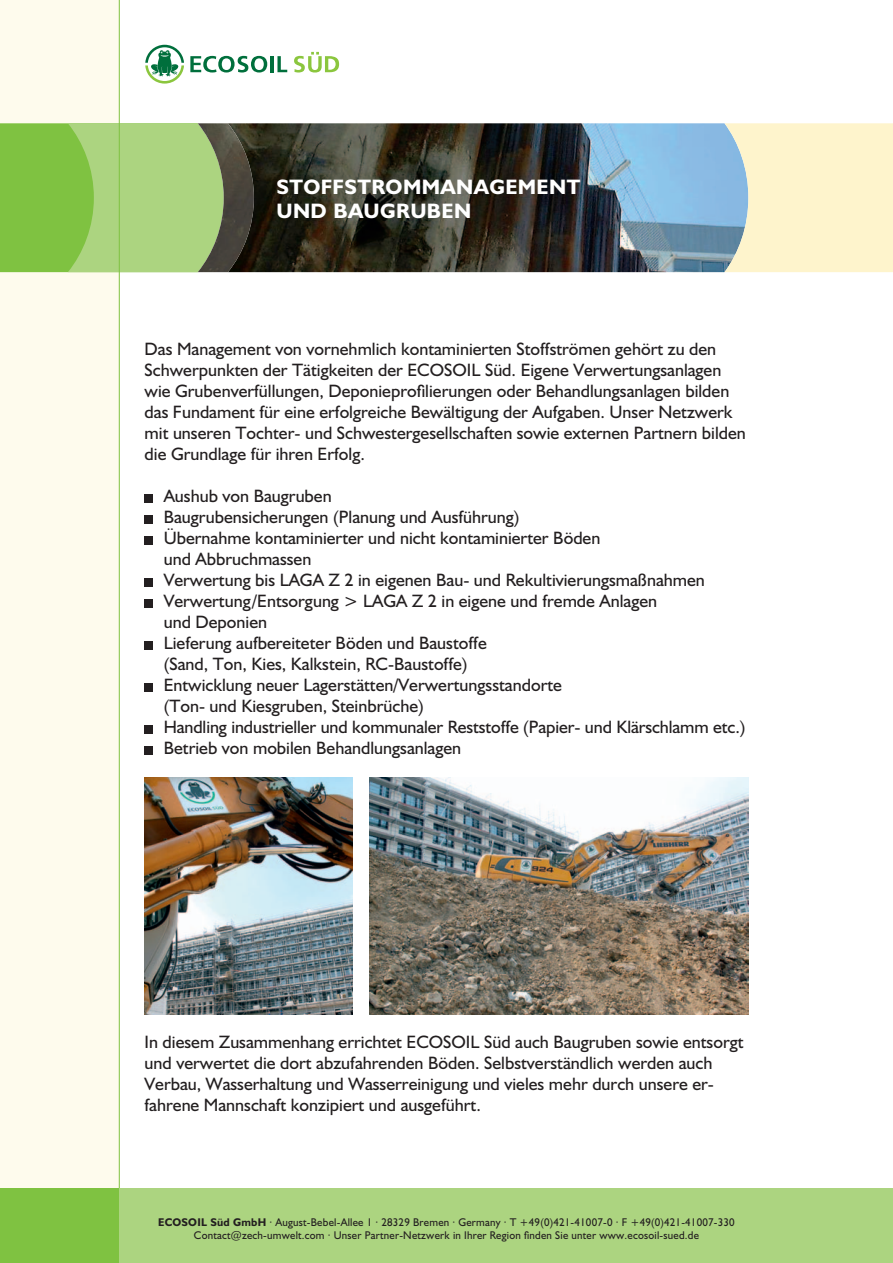
<style>
.page{position:relative;width:893px;height:1263px;background:#fff}
.page>*{position:absolute;margin:0;border:0;box-sizing:border-box;transform-origin:0 0}
.t1{font:700 21px/24px "Humanist 521 BT";letter-spacing:.02em;color:#fff}
.t2{font:18px/21px "Humanist 521 BT";color:#231f20}
.t3{font:11.25px/13.5px "Humanist 521 BT";letter-spacing:.02em;color:#231f20;text-align:center}
.s1{font-weight:700}
</style>
<div class="page">
<div style="left:0;top:0;width:119px;height:1188px;background:#fefbed"></div>
<img style="left:254px;top:123px;width:470px;height:149px">
<svg style="left:0;top:123px;width:198px;height:149px;background:#98cc64"></svg>
<img style="left:198px;top:123px;width:56px;height:149px">
<svg style="left:724px;top:123px;width:169px;height:149px;background:#f1edcc"></svg>
<hr style="left:119px;top:0;width:1px;height:1263px;background:#7fc241">
<svg style="left:145px;top:45px;width:39px;height:39px"></svg>
<svg style="left:190px;top:56px;width:77px;height:17px"></svg>
<hr style="left:270px;top:56px;width:4px;height:16px;background:#006f3c">
<svg style="left:277px;top:56px;width:10px;height:16px"></svg>
<svg style="left:294px;top:52px;width:45px;height:21px"></svg>
<div style="left:0;top:1188px;width:893px;height:75px;background:#7fc241"></div>
<div style="left:119px;top:1188px;width:774px;height:75px;background:#acd480"></div>
<img style="left:145px;top:777px;width:208px;height:238px">
<img style="left:370px;top:777px;width:378px;height:238px">
<div style="left:145px;top:494px;width:8px;height:8px;background:#231f20"></div>
<div style="left:145px;top:515px;width:8px;height:8px;background:#231f20"></div>
<div style="left:145px;top:536px;width:8px;height:8px;background:#231f20"></div>
<div style="left:145px;top:578px;width:8px;height:8px;background:#231f20"></div>
<div style="left:145px;top:599px;width:8px;height:8px;background:#231f20"></div>
<div style="left:145px;top:641px;width:8px;height:8px;background:#231f20"></div>
<div style="left:145px;top:683px;width:8px;height:8px;background:#231f20"></div>
<div style="left:145px;top:725px;width:8px;height:8px;background:#231f20"></div>
<div style="left:145px;top:746px;width:8px;height:8px;background:#231f20"></div>
<p class="t1" style="left:276px;top:174px;width:305px">STOFFSTROMMANAGEMENT<br>UND BAUGRUBEN</p>
<p class="t2" style="left:145px;top:338px;width:603px">Das Management von vornehmlich kontaminierten Stoffströmen gehört zu den Schwerpunkten der Tätigkeiten der ECOSOIL Süd. Eigene Verwertungsanlagen wie Grubenverfüllungen, Deponieprofilierungen oder Behandlungsanlagen bilden das Fundament für eine erfolgreiche Bewältigung der Aufgaben. Unser Netzwerk mit unseren Tochter- und Schwestergesellschaften sowie externen Partnern bilden die Grundlage für ihren Erfolg.</p>
<p class="t2" style="left:164px;top:485px;width:583px">Aushub von Baugruben<br>Baugrubensicherungen (Planung und Ausführung)<br>Übernahme kontaminierter und nicht kontaminierter Böden<br>und Abbruchmassen<br>Verwertung bis LAGA Z 2 in eigenen Bau- und Rekultivierungsmaßnahmen Verwertung/Entsorgung &gt; LAGA Z 2 in eigene und fremde Anlagen<br>und Deponien<br>Lieferung aufbereiteter Böden und Baustoffe<br>(Sand, Ton, Kies, Kalkstein, RC-Baustoffe)<br>Entwicklung neuer Lagerstätten/Verwertungsstandorte<br>(Ton- und Kiesgruben, Steinbrüche)<br>Handling industrieller und kommunaler Reststoffe (Papier- und Klärschlamm etc.)<br>Betrieb von mobilen Behandlungsanlagen</p>
<p class="t2" style="left:145px;top:1031px;width:600px">In diesem Zusammenhang errichtet ECOSOIL Süd auch Baugruben sowie entsorgt und verwertet die dort abzufahrenden Böden. Selbstverständlich werden auch Verbau, Wasserhaltung und Wasserreinigung und vieles mehr durch unsere er&shy;fahrene Mannschaft konzipiert und ausgeführt.</p>
<p class="t3" style="left:158px;top:1215px;width:578px"><span class="s1">ECOSOIL Süd GmbH</span> · August-Bebel-Allee 1 · 28329 Bremen · Germany · T +49(0)421-41007-0 · F +49(0)421-41007-330<br>Contact@zech-umwelt.com · Unser Partner-Netzwerk in Ihrer Region finden Sie unter www.ecosoil-sued.de</p>
</div>
